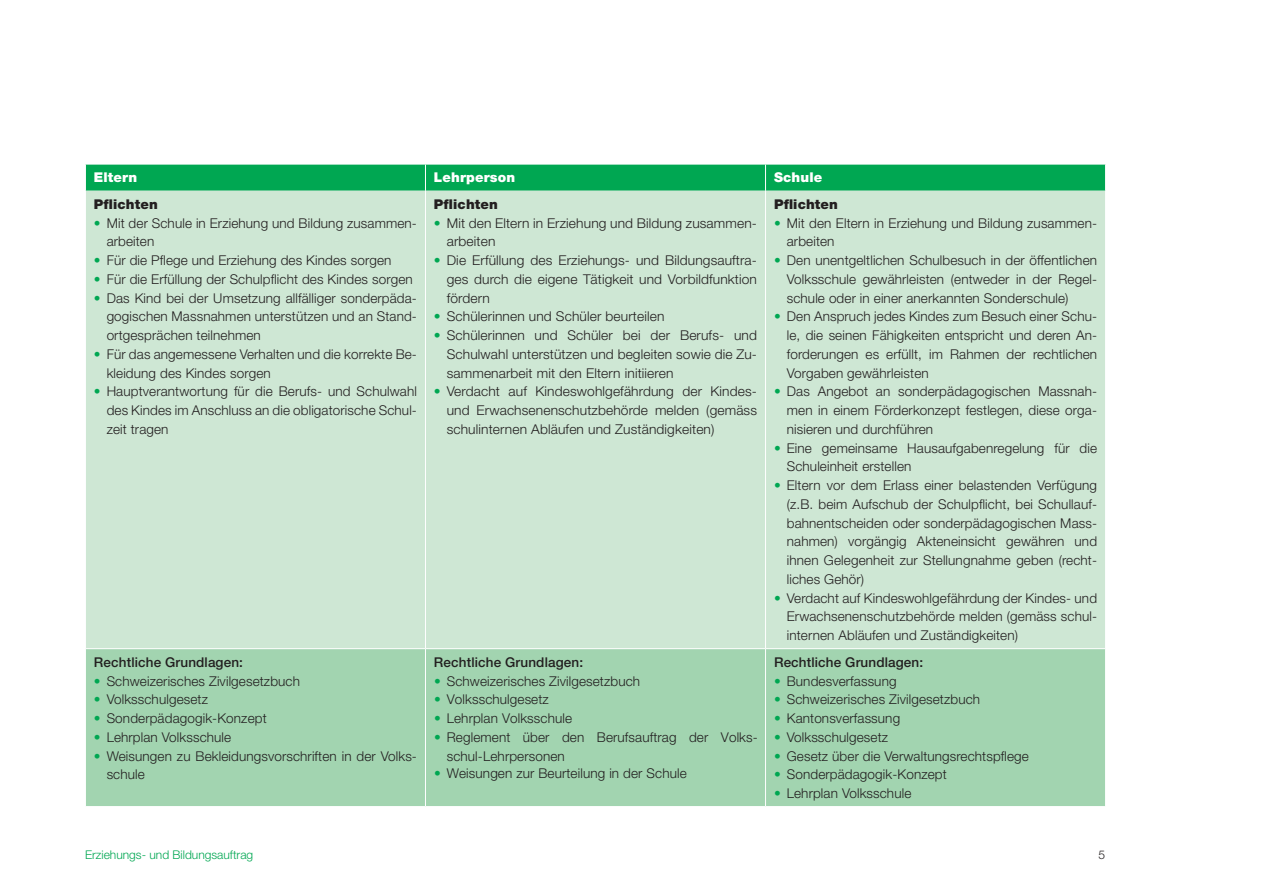
<style>
.page{position:relative;width:1263px;height:893px;background:#fff}
.page>*{position:absolute;margin:0;border:0;box-sizing:border-box;transform-origin:0 0}
.t1{font:300 13.5px/18.8px "Helvetica Neue LT Std";letter-spacing:.01em;color:#231f20;text-align:justify}
.t2{font:500 13.5px "Helvetica Neue LT Std";letter-spacing:.01em;color:#231f20}
.t3{font:900 13.5px "Helvetica Neue LT Std";letter-spacing:.01em;color:#231f20}
.t4{font:900 13.5px "Helvetica Neue LT Std";letter-spacing:.01em;color:#fff}
.t5{font:300 12px "Helvetica Neue LT Std";color:#00a752}
.t6{font:300 12px "Helvetica Neue LT Std";color:#231f20}
.s1{color:#00a752}
</style>
<div class="page">
<div style="left:86px;top:191px;width:1019px;height:457px;background:#cee7d4"></div>
<div style="left:86px;top:649px;width:1019px;height:157px;background:#a2d4b0"></div>
<hr style="left:425px;top:191px;width:1px;height:457px;background:#fff">
<hr style="left:765px;top:191px;width:1px;height:457px;background:#fff">
<hr style="left:425px;top:649px;width:1px;height:157px;background:#fff">
<hr style="left:765px;top:649px;width:1px;height:157px;background:#fff">
<svg style="left:85px;top:164px;width:1021px;height:27px;background:#0aaa59"></svg>
<p class="t4" style="left:94px;top:169px;width:45px">Eltern</p>
<p class="t4" style="left:434px;top:169px;width:83px">Lehrperson</p>
<p class="t4" style="left:774px;top:169px;width:50px">Schule</p>
<p class="t3" style="left:94px;top:196px;width:65px">Pflichten</p>
<p class="t1" style="left:107px;top:213px;width:312px;text-indent:-13px"><span class="s1">•</span> Mit der Schule in Erziehung und Bildung zusammen&shy;arbeiten</p>
<p class="t1" style="left:94px;top:251px;width:299px"><span class="s1">•</span> Für die Pflege und Erziehung des Kindes sorgen</p>
<p class="t1" style="left:94px;top:269px;width:320px"><span class="s1">•</span> Für die Erfüllung der Schulpflicht des Kindes sorgen</p>
<p class="t1" style="left:107px;top:288px;width:312px;text-indent:-13px"><span class="s1">•</span> Das Kind bei der Umsetzung allfälliger sonderpäda&shy;gogischen Massnahmen unterstützen und an Stand&shy;ortgesprächen teilnehmen</p>
<p class="t1" style="left:107px;top:344px;width:312px;text-indent:-13px"><span class="s1">•</span> Für das angemessene Verhalten und die korrekte Be&shy;kleidung des Kindes sorgen</p>
<p class="t1" style="left:107px;top:382px;width:312px;text-indent:-13px"><span class="s1">•</span> Hauptverantwortung für die Berufs- und Schulwahl des Kindes im Anschluss an die obligatorische Schul&shy;zeit tragen</p>
<p class="t3" style="left:774px;top:196px;width:65px">Pflichten</p>
<p class="t1" style="left:787px;top:213px;width:312px;text-indent:-13px"><span class="s1">•</span> Mit den Eltern in Erziehung und Bildung zusammen&shy;arbeiten</p>
<p class="t1" style="left:787px;top:251px;width:312px;text-indent:-13px"><span class="s1">•</span> Den unentgeltlichen Schulbesuch in der öffentlichen Volksschule gewährleisten (entweder in der Regel&shy;schule oder in einer anerkannten Sonderschule)</p>
<p class="t1" style="left:787px;top:307px;width:312px;text-indent:-13px"><span class="s1">•</span> Den Anspruch jedes Kindes zum Besuch einer Schu&shy;le, die seinen Fähigkeiten entspricht und deren An&shy;forderungen es erfüllt, im Rahmen der rechtlichen Vorgaben gewährleisten</p>
<p class="t1" style="left:787px;top:382px;width:312px;text-indent:-13px"><span class="s1">•</span> Das Angebot an sonderpädagogischen Massnah&shy;men in einem Förderkonzept festlegen, diese orga&shy;nisieren und durchführen</p>
<p class="t1" style="left:787px;top:438px;width:312px;text-indent:-13px"><span class="s1">•</span> Eine gemeinsame Hausaufgabenregelung für die<br>Schuleinheit erstellen</p>
<p class="t1" style="left:787px;top:476px;width:312px;text-indent:-13px"><span class="s1">•</span> Eltern vor dem Erlass einer belastenden Verfügung (z.B. beim Aufschub der Schulpflicht, bei Schullauf&shy;bahnentscheiden oder sonderpädagogischen Mass&shy;nahmen) vorgängig Akteneinsicht gewähren und ihnen Gelegenheit zur Stellungnahme geben (recht&shy;liches Gehör)</p>
<p class="t1" style="left:787px;top:588px;width:312px;text-indent:-13px"><span class="s1">•</span> Verdacht auf Kindeswohlgefährdung der Kindes- und Erwachsenenschutzbehörde melden (gemäss schul&shy;internen Abläufen und Zuständigkeiten)</p>
<p class="t3" style="left:434px;top:196px;width:65px">Pflichten</p>
<p class="t1" style="left:447px;top:213px;width:312px;text-indent:-13px"><span class="s1">•</span> Mit den Eltern in Erziehung und Bildung zusammen&shy;arbeiten</p>
<p class="t1" style="left:447px;top:251px;width:312px;text-indent:-13px"><span class="s1">•</span> Die Erfüllung des Erziehungs- und Bildungsauftra&shy;ges durch die eigene Tätigkeit und Vorbildfunktion fördern</p>
<p class="t1" style="left:434px;top:307px;width:232px"><span class="s1">•</span> Schülerinnen und Schüler beurteilen</p>
<p class="t1" style="left:447px;top:326px;width:312px;text-indent:-13px"><span class="s1">•</span> Schülerinnen und Schüler bei der Berufs- und Schulwahl unterstützen und begleiten sowie die Zu&shy;sammenarbeit mit den Eltern initiieren</p>
<p class="t1" style="left:447px;top:382px;width:312px;text-indent:-13px"><span class="s1">•</span> Verdacht auf Kindeswohlgefährdung der Kindes&shy;und Erwachsenenschutzbehörde melden (gemäss schulinternen Abläufen und Zuständigkeiten)</p>
<p class="t2" style="left:94px;top:654px;width:151px">Rechtliche Grundlagen:</p>
<p class="t1" style="left:94px;top:671px;width:208px"><span class="s1">•</span> Schweizerisches Zivilgesetzbuch</p>
<p class="t1" style="left:94px;top:690px;width:116px"><span class="s1">•</span> Volksschulgesetz</p>
<p class="t1" style="left:94px;top:709px;width:174px"><span class="s1">•</span> Sonderpädagogik-Konzept</p>
<p class="t1" style="left:94px;top:727px;width:139px"><span class="s1">•</span> Lehrplan Volksschule</p>
<p class="t1" style="left:107px;top:746px;width:312px;text-indent:-13px"><span class="s1">•</span> Weisungen zu Bekleidungsvorschriften in der Volks&shy;schule</p>
<p class="t2" style="left:434px;top:654px;width:151px">Rechtliche Grundlagen:</p>
<p class="t1" style="left:434px;top:671px;width:208px"><span class="s1">•</span> Schweizerisches Zivilgesetzbuch</p>
<p class="t1" style="left:434px;top:690px;width:116px"><span class="s1">•</span> Volksschulgesetz</p>
<p class="t1" style="left:434px;top:709px;width:140px"><span class="s1">•</span> Lehrplan Volksschule</p>
<p class="t1" style="left:447px;top:727px;width:313px;text-indent:-13px"><span class="s1">•</span> Reglement über den Berufsauftrag der Volks&shy;schul-Lehrpersonen</p>
<p class="t1" style="left:434px;top:764px;width:254px"><span class="s1">•</span> Weisungen zur Beurteilung in der Schule</p>
<p class="t2" style="left:774px;top:654px;width:151px">Rechtliche Grundlagen:</p>
<p class="t1" style="left:774px;top:671px;width:124px"><span class="s1">•</span> Bundesverfassung</p>
<p class="t1" style="left:774px;top:690px;width:208px"><span class="s1">•</span> Schweizerisches Zivilgesetzbuch</p>
<p class="t1" style="left:774px;top:709px;width:128px"><span class="s1">•</span> Kantonsverfassung</p>
<p class="t1" style="left:774px;top:727px;width:116px"><span class="s1">•</span> Volksschulgesetz</p>
<p class="t1" style="left:774px;top:746px;width:256px"><span class="s1">•</span> Gesetz über die Verwaltungsrechtspflege</p>
<p class="t1" style="left:774px;top:765px;width:174px"><span class="s1">•</span> Sonderpädagogik-Konzept</p>
<p class="t1" style="left:774px;top:784px;width:139px"><span class="s1">•</span> Lehrplan Volksschule</p>
<p class="t5" style="left:85px;top:847px;width:170px">Erziehungs- und Bildungsauftrag</p>
<p class="t6" style="left:1098px;top:847px;width:8px">5</p>
</div>
